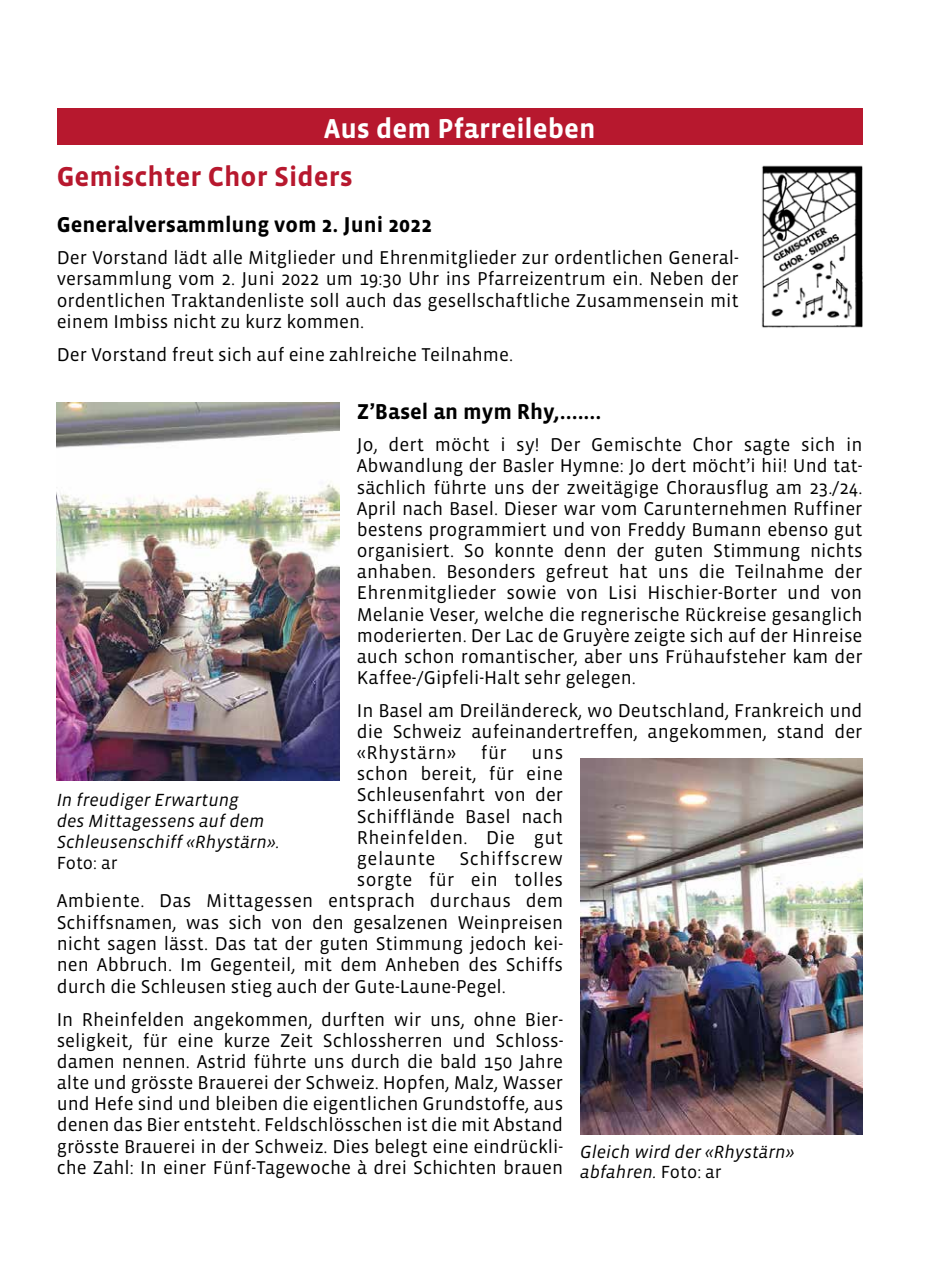
<style>
.page{position:relative;width:942px;height:1276px;background:#fff}
.page>*{position:absolute;margin:0;border:0;box-sizing:border-box;transform-origin:0 0}
.t1{font:700 28px "Vista Sans";color:#b7182e}
.t2{font:700 28px "Vista Sans";color:#fff}
.t3{font:700 22px "Vista Sans";color:#000}
.t4{font:19px/21.2px "Vista Sans";color:#000;text-align:justify}
.t5{font:19px "Vista Sans";letter-spacing:.03em;color:#000}
.t6{font:italic 18px/21px "Vista Sans";color:#000}
.t7{font:18px "Vista Sans";color:#000}
.s1{font-style:normal}
</style>
<div class="page">
<div style="left:57px;top:108px;width:805px;height:37px;background:#b7182e"></div>
<img style="left:761px;top:165px;width:101px;height:163px">
<img style="left:580px;top:758px;width:282px;height:377px">
<img style="left:57px;top:403px;width:282px;height:377px">
<h1 class="t2" style="left:323px;top:114px;width:273px">Aus dem Pfarreileben</h1>
<h1 class="t1" style="left:57px;top:163px;width:297px">Gemischter Chor Siders</h1>
<p class="t3" style="left:57px;top:213px;width:377px">Generalversammlung vom 2. Juni 2022</p>
<p class="t4" style="left:57px;top:248px;width:683px">Der Vorstand lädt alle Mitglieder und Ehrenmitglieder zur ordentlichen General&shy;versammlung vom 2. Juni 2022 um 19:30 Uhr ins Pfarreizentrum ein. Neben der ordentlichen Traktandenliste soll auch das gesellschaftliche Zusammensein mit einem Imbiss nicht zu kurz kommen.</p>
<p class="t4" style="left:57px;top:344px;width:457px">Der Vorstand freut sich auf eine zahlreiche Teilnahme.</p>
<p class="t3" style="left:357px;top:400px;width:246px">Z’Basel an mym Rhy,.......</p>
<p class="t4" style="left:357px;top:434px;width:507px">Jo, dert möcht i sy! Der Gemischte Chor sagte sich in Abwandlung der Basler Hymne: Jo dert möcht’i hii! Und tat&shy;sächlich führte uns der zweitägige Chorausflug am 23./24.<br>April nach Basel. Dieser war vom Carunternehmen Ruffiner bestens programmiert und von Freddy Bumann ebenso gut organisiert. So konnte denn der guten Stimmung nichts anhaben. Besonders gefreut hat uns die Teilnahme der Ehrenmitglieder sowie von Lisi Hischier-Borter und von Melanie Veser, welche die regnerische Rückreise gesanglich moderierten. Der Lac de Gruyère zeigte sich auf der Hinreise auch schon romantischer, aber uns Frühaufsteher kam der Kaffee-/Gipfeli-Halt sehr gelegen.</p>
<p class="t4" style="left:357px;top:700px;width:507px">In Basel am Dreiländereck, wo Deutschland, Frankreich und die Schweiz aufeinandertreffen, angekommen, stand der «Rhystärn»</p>
<p class="t4" style="left:480px;top:742px;width:28px">für</p>
<p class="t4" style="left:357px;top:742px;width:208px;text-indent:174px">uns schon bereit, für eine Schleusenfahrt von der Schifflände Basel nach Rheinfelden. Die gut gelaunte</p>
<p class="t6" style="left:57px;top:789px;width:224px">In freudiger Erwartung<br>des Mittagessens auf dem<br>Schleusenschiff «Rhystärn».</p>
<p class="t7" style="left:57px;top:853px;width:62px">Foto: ar</p>
<p class="t5" style="left:459px;top:849px;width:105px">Schiffscrew</p>
<p class="t4" style="left:357px;top:869px;width:208px">sorgte für ein tolles</p>
<p class="t4" style="left:57px;top:890px;width:508px">Ambiente. Das Mittagessen entsprach durchaus dem</p>
<p class="t4" style="left:57px;top:912px;width:507px">Schiffsnamen, was sich von den gesalzenen Weinpreisen</p>
<p class="t4" style="left:57px;top:933px;width:507px">nicht sagen lässt. Das tat der guten Stimmung jedoch kei-</p>
<p class="t4" style="left:57px;top:954px;width:507px">nen Abbruch. Im Gegenteil, mit dem Anheben des Schiffs</p>
<p class="t4" style="left:57px;top:976px;width:450px">durch die Schleusen stieg auch der Gute-Laune-Pegel.</p>
<p class="t4" style="left:57px;top:1009px;width:507px">In Rheinfelden angekommen, durften wir uns, ohne Bier&shy;seligkeit, für eine kurze Zeit Schlossherren und Schloss&shy;damen nennen. Astrid führte uns durch die bald 150 Jahre alte und grösste Brauerei der Schweiz. Hopfen, Malz, Wasser und Hefe sind und bleiben die eigentlichen Grundstoffe, aus denen das Bier entsteht. Feldschlösschen ist die mit Abstand grösste Brauerei in der Schweiz. Dies belegt eine eindrückli&shy;che Zahl: In einer Fünf-Tagewoche à drei Schichten brauen</p>
<p class="t6" style="left:580px;top:1142px;width:215px;line-height:20px">Gleich wird der «Rhystärn» abfahren. <span class="s1">Foto: ar</span></p>
</div>
